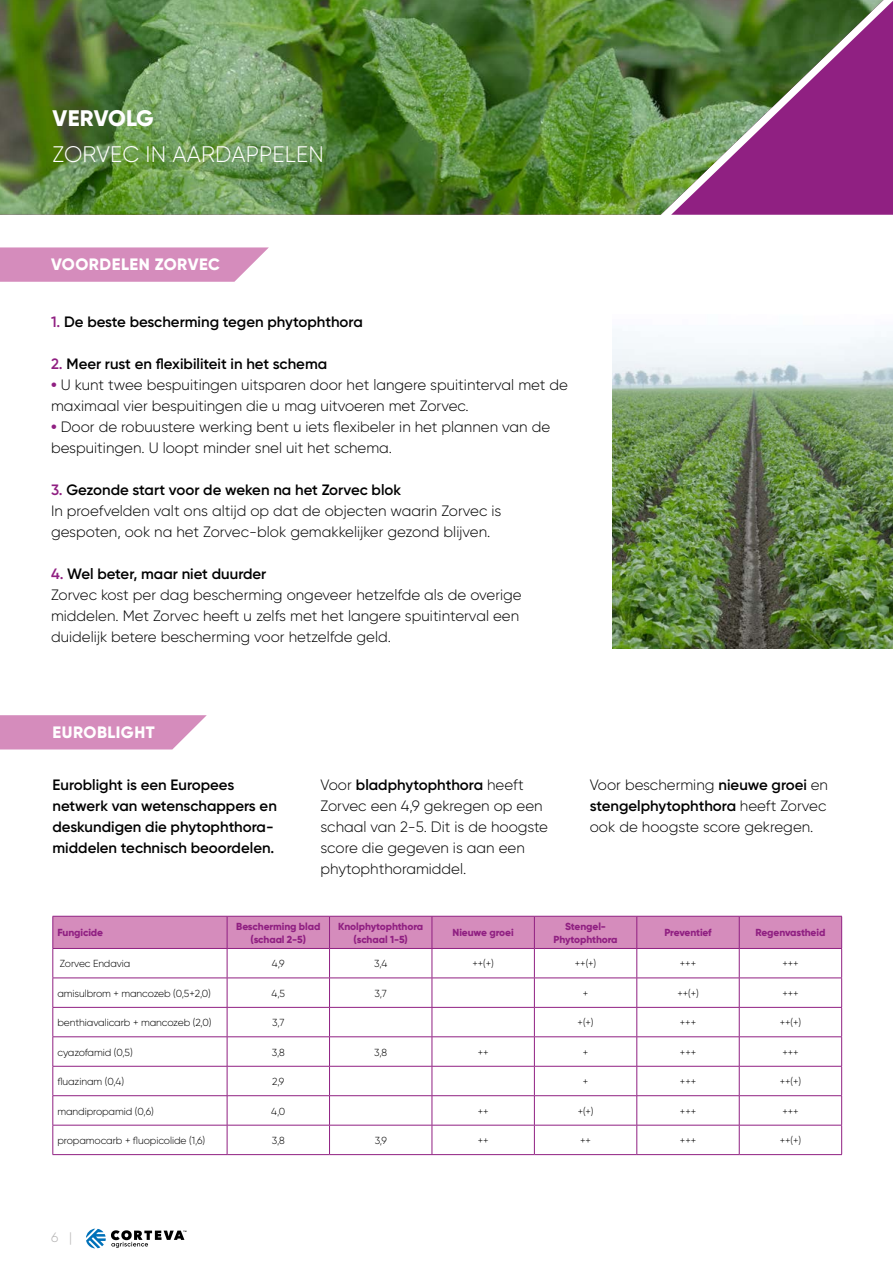
<style>
.page{position:relative;width:893px;height:1263px;background:#fff}
.page>*{position:absolute;margin:0;border:0;box-sizing:border-box;transform-origin:0 0}
.t1{font:300 22.5px "Gilroy";letter-spacing:.01em;color:#fff}
.t2{font:800 22.5px "Gilroy";letter-spacing:.005em;color:#fff}
.t3{font:800 16.5px "Gilroy";letter-spacing:.03em;color:#fff}
.t4{font:300 15px/21px "Gilroy";color:#000}
.t5{font:600 15px/21px "Gilroy";color:#000}
.t6{font:300 13.5px "Gilroy";color:#b3b2b2}
.t7{font:300 10.2px "Gilroy";letter-spacing:-.01em;color:#000}
.t8{font:800 10.2px/12.3px "Gilroy";letter-spacing:-.01em;color:#902082;text-align:center}
.s1{color:#902082}
.s2{font-weight:800;color:#902082}
.s3{font-weight:600;color:#902082}
.s4{font-weight:600}
</style>
<div class="page">
<svg style="left:86px;top:1228px;width:100px;height:20px"></svg>
<svg style="left:0;top:715px;width:207px;height:34px;background:#d896c1"></svg>
<img style="left:0;top:0;width:883px;height:215px">
<svg style="left:671px;top:1px;width:222px;height:214px;background:#795267"></svg>
<svg style="left:0;top:247px;width:269px;height:35px;background:#d895c1"></svg>
<img style="left:612px;top:337px;width:281px;height:311px">
<svg style="left:53px;top:916px;width:789px;height:238px"></svg>
<hr style="left:53px;top:1154px;width:174px;height:1px;background:#902082">
<hr style="left:227px;top:1154px;width:103px;height:1px;background:#902082">
<hr style="left:330px;top:1154px;width:102px;height:1px;background:#902082">
<hr style="left:432px;top:1154px;width:102px;height:1px;background:#902082">
<hr style="left:534px;top:1154px;width:103px;height:1px;background:#902082">
<hr style="left:637px;top:1154px;width:102px;height:1px;background:#902082">
<hr style="left:739px;top:1154px;width:103px;height:1px;background:#902082">
<h1 class="t2" style="left:53px;top:104px;width:103px">VERVOLG</h1>
<h1 class="t1" style="left:53px;top:140px;width:273px">ZORVEC IN AARDAPPELEN</h1>
<p class="t3" style="left:51px;top:254px;width:171px">VOORDELEN ZORVEC</p>
<p class="t5" style="left:51px;top:311px;width:313px"><span class="s1">1.</span> De beste bescherming tegen phytophthora</p>
<p class="t5" style="left:51px;top:353px;width:278px"><span class="s1">2.</span> Meer rust en flexibiliteit in het schema</p>
<p class="t4" style="left:51px;top:374px;width:518px"><span class="s2">•</span> U kunt twee bespuitingen uitsparen door het langere spuitinterval met de maximaal vier bespuitingen die u mag uitvoeren met Zorvec.</p>
<p class="t4" style="left:51px;top:416px;width:501px"><span class="s2">•</span> Door de robuustere werking bent u iets flexibeler in het plannen van de bespuitingen. U loopt minder snel uit het schema.</p>
<p class="t4" style="left:51px;top:479px;width:452px"><span class="s3">3.</span> <span class="s4">Gezonde start voor de weken na het Zorvec blok<br></span>In proefvelden valt ons altijd op dat de objecten waarin Zorvec is gespoten, ook na het Zorvec-blok gemakkelijker gezond blijven.</p>
<p class="t4" style="left:51px;top:563px;width:472px"><span class="s3">4.</span> <span class="s4">Wel beter, maar niet duurder<br></span>Zorvec kost per dag bescherming ongeveer hetzelfde als de overige middelen. Met Zorvec heeft u zelfs met het langere spuitinterval een duidelijk betere bescherming voor hetzelfde geld.</p>
<p class="t3" style="left:53px;top:722px;width:104px">EUROBLIGHT</p>
<p class="t5" style="left:53px;top:774px;width:226px">Euroblight is een Europees netwerk van wetenschappers en deskundigen die phytophthora&shy;middelen technisch beoordelen.</p>
<p class="t4" style="left:321px;top:774px;width:229px">Voor <span class="s4">bladphytophthora</span> heeft<br>Zorvec een 4,9 gekregen op een schaal van 2-5. Dit is de hoogste score die gegeven is aan een phytophthoramiddel.</p>
<p class="t4" style="left:590px;top:774px;width:240px;text-align:justify">Voor bescherming <span class="s4">nieuwe groei</span> en <span class="s4">stengelphytophthora</span> heeft Zorvec ook de hoogste score gekregen.</p>
<p class="t8" style="left:57px;top:927px;width:47px">Fungicide</p>
<p class="t8" style="left:236px;top:920px;width:86px">Bescherming blad (schaal 2-5)</p>
<p class="t8" style="left:338px;top:920px;width:87px">Knolphytophthora (schaal 1-5)</p>
<p class="t8" style="left:453px;top:927px;width:63px">Nieuwe groei</p>
<p class="t8" style="left:553px;top:920px;width:66px">Stengel-<br>Phytophthora</p>
<p class="t8" style="left:664px;top:927px;width:49px">Preventief</p>
<p class="t8" style="left:755px;top:927px;width:71px">Regenvastheid</p>
<p class="t7" style="left:60px;top:957px;width:72px">Zorvec Endavia</p>
<p class="t7" style="left:272px;top:957px;width:14px">4,9</p>
<p class="t7" style="left:374px;top:957px;width:15px">3,4</p>
<p class="t7" style="left:473px;top:957px;width:23px">++(+)</p>
<p class="t7" style="left:575px;top:957px;width:23px">++(+)</p>
<p class="t7" style="left:680px;top:957px;width:18px">+++</p>
<p class="t7" style="left:782px;top:957px;width:18px">+++</p>
<p class="t7" style="left:57px;top:987px;width:155px">amisulbrom + mancozeb (0,5+2,0)</p>
<p class="t7" style="left:272px;top:987px;width:15px">4,5</p>
<p class="t7" style="left:375px;top:987px;width:14px">3,7</p>
<p class="t7" style="left:583px;top:987px;width:7px">+</p>
<p class="t7" style="left:677px;top:987px;width:23px">++(+)</p>
<p class="t7" style="left:782px;top:987px;width:18px">+++</p>
<p class="t7" style="left:57px;top:1016px;width:156px">benthiavalicarb + mancozeb (2,0)</p>
<p class="t7" style="left:272px;top:1016px;width:14px">3,7</p>
<p class="t7" style="left:578px;top:1016px;width:17px">+(+)</p>
<p class="t7" style="left:680px;top:1016px;width:18px">+++</p>
<p class="t7" style="left:780px;top:1016px;width:23px">++(+)</p>
<p class="t7" style="left:57px;top:1046px;width:77px">cyazofamid (0,5)</p>
<p class="t7" style="left:272px;top:1046px;width:15px">3,8</p>
<p class="t7" style="left:374px;top:1046px;width:15px">3,8</p>
<p class="t7" style="left:478px;top:1046px;width:12px">++</p>
<p class="t7" style="left:583px;top:1046px;width:7px">+</p>
<p class="t7" style="left:680px;top:1046px;width:18px">+++</p>
<p class="t7" style="left:782px;top:1046px;width:18px">+++</p>
<p class="t7" style="left:57px;top:1075px;width:68px">fluazinam (0,4)</p>
<p class="t7" style="left:272px;top:1075px;width:14px">2,9</p>
<p class="t7" style="left:583px;top:1075px;width:7px">+</p>
<p class="t7" style="left:680px;top:1075px;width:18px">+++</p>
<p class="t7" style="left:780px;top:1075px;width:23px">++(+)</p>
<p class="t7" style="left:57px;top:1105px;width:98px">mandipropamid (0,6)</p>
<p class="t7" style="left:271px;top:1105px;width:16px">4,0</p>
<p class="t7" style="left:478px;top:1105px;width:12px">++</p>
<p class="t7" style="left:578px;top:1105px;width:17px">+(+)</p>
<p class="t7" style="left:680px;top:1105px;width:18px">+++</p>
<p class="t7" style="left:782px;top:1105px;width:18px">+++</p>
<p class="t7" style="left:57px;top:1134px;width:149px">propamocarb + fluopicolide (1,6)</p>
<p class="t7" style="left:272px;top:1134px;width:15px">3,8</p>
<p class="t7" style="left:375px;top:1134px;width:14px">3,9</p>
<p class="t7" style="left:478px;top:1134px;width:12px">++</p>
<p class="t7" style="left:580px;top:1134px;width:12px">++</p>
<p class="t7" style="left:680px;top:1134px;width:18px">+++</p>
<p class="t7" style="left:780px;top:1134px;width:23px">++(+)</p>
<p class="t6" style="left:51px;top:1229px;width:23px">6 |</p>
</div>
